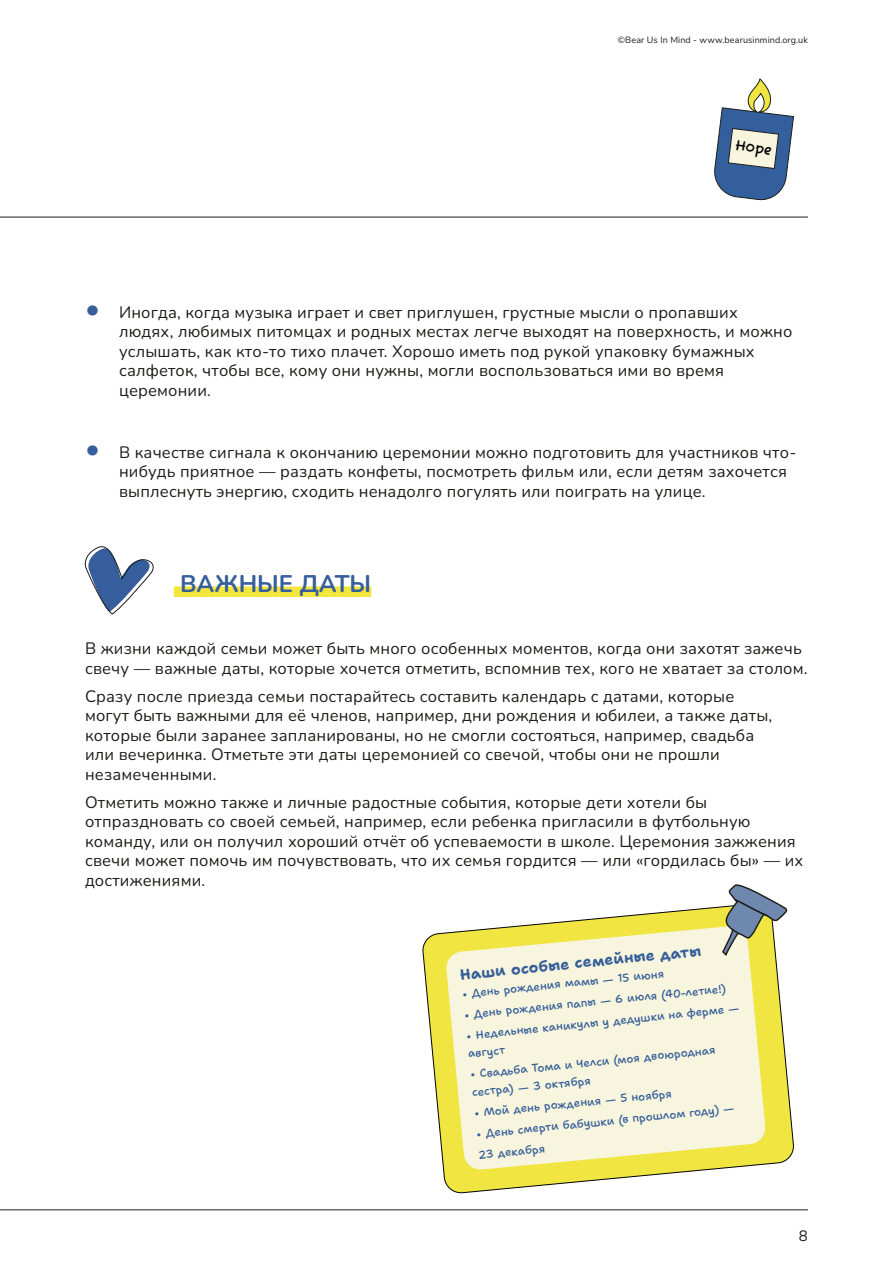
<style>
.page{position:relative;width:893px;height:1263px;background:#fff}
.page>*{position:absolute;margin:0;border:0;box-sizing:border-box;transform-origin:0 0}
.t1{font:200 24px "Nunito";color:#355e9b}
.Body_copy{font:200 16.5px/19.5px "Nunito";letter-spacing:.01em;color:#1d1d1b}
.Intro_copy{font:700 15px "Shantell Sans Normal";color:#365e99}
.t2{font:200 15px "Nunito";color:#1d1d1b}
.t3{font:700 14.4px "Fuzzy Bubbles";color:#020304}
.Intro_copy-2{font:500 11.25px/17.5px "Shantell Sans Normal";color:#365e99}
.t4{font:200 9px "Nunito";letter-spacing:.01em;color:#1d1d1b}
.s1{font-size:28.5px;color:#355e9b}
</style>
<div class="page">
<hr style="left:0;top:1209px;width:808px;height:1px;background:#1d1d1b">
<hr style="left:0;top:217px;width:808px;height:1px;background:#1e1f1c">
<svg style="left:84px;top:546px;width:70px;height:68px"></svg>
<div style="left:174px;top:586px;width:197px;height:11px;background:#f3e63c"></div>
<svg style="left:714px;top:78px;width:80px;height:123px"></svg>
<svg style="left:422px;top:906px;width:372px;height:288px"></svg>
<svg style="left:446px;top:925px;width:320px;height:245px;background:#f5f2c7"></svg>
<svg style="left:721px;top:884px;width:69px;height:73px"></svg>
<p class="t4" style="left:618px;top:33px;width:191px">©Bear Us In Mind - www.bearusinmind.org.uk</p>
<p class="t3" style="left:737px;top:133px;width:38px;rotate:7deg">Hope</p>
<p class="Body_copy" style="left:119px;top:302px;width:675px;text-indent:-34px"><span class="s1">•</span> Иногда, когда музыка играет и свет приглушен, грустные мысли о пропавших людях, любимых питомцах и родных местах легче выходят на поверхность, и можно услышать, как кто-то тихо плачет. Хорошо иметь под рукой упаковку бумажных салфеток, чтобы все, кому они нужны, могли воспользоваться ими во время церемонии.</p>
<p class="Body_copy" style="left:119px;top:442px;width:679px;text-indent:-34px"><span class="s1">•</span> В качестве сигнала к окончанию церемонии можно подготовить для участников что&shy;нибудь приятное — раздать конфеты, посмотреть фильм или, если детям захочется выплеснуть энергию, сходить ненадолго погулять или поиграть на улице.</p>
<h4 class="t1" style="left:180px;top:567px;width:192px">ВАЖНЫЕ ДАТЫ</h4>
<p class="Body_copy" style="left:85px;top:638px;width:724px">В жизни каждой семьи может быть много особенных моментов, когда они захотят зажечь свечу — важные даты, которые хочется отметить, вспомнив тех, кого не хватает за столом.</p>
<p class="Body_copy" style="left:85px;top:686px;width:689px">Сразу после приезда семьи постарайтесь составить календарь с датами, которые могут быть важными для её членов, например, дни рождения и юбилеи, а также даты, которые были заранее запланированы, но не смогли состояться, например, свадьба или вечеринка. Отметьте эти даты церемонией со свечой, чтобы они не прошли незамеченными.</p>
<p class="Body_copy" style="left:85px;top:792px;width:720px">Отметить можно также и личные радостные события, которые дети хотели бы отпраздновать со своей семьей, например, если ребенка пригласили в футбольную команду, или он получил хороший отчёт об успеваемости в школе. Церемония зажжения свечи может помочь им почувствовать, что их семья гордится — или «гордилась бы» — их достижениями.</p>
<p class="Intro_copy" style="left:459px;top:966px;width:244px;rotate:-6deg">Наши особые семейные даты</p>
<p class="Intro_copy-2" style="left:461px;top:985px;width:205px;rotate:-6deg">• День рождения мамы — 15 июня</p>
<p class="Intro_copy-2" style="left:463px;top:1006px;width:265px;rotate:-6deg">• День рождения папы — 6 июля (40-летие!)</p>
<p class="Intro_copy-2" style="left:465px;top:1027px;width:276px;rotate:-6deg">• Недельные каникулы у дедушки на ферме — август</p>
<p class="Intro_copy-2" style="left:469px;top:1066px;width:248px;rotate:-6deg">• Свадьба Тома и Челси (моя двоюродная сестра) — 3 октября</p>
<p class="Intro_copy-2" style="left:473px;top:1105px;width:200px;rotate:-6deg">• Мой день рождения — 5 ноября</p>
<p class="Intro_copy-2" style="left:475px;top:1124px;width:261px;line-height:20.5px;rotate:-6deg">• День смерти бабушки (в прошлом году) —<br>23 декабря</p>
<p class="t2" style="left:799px;top:1225px;width:10px">8</p>
</div>
